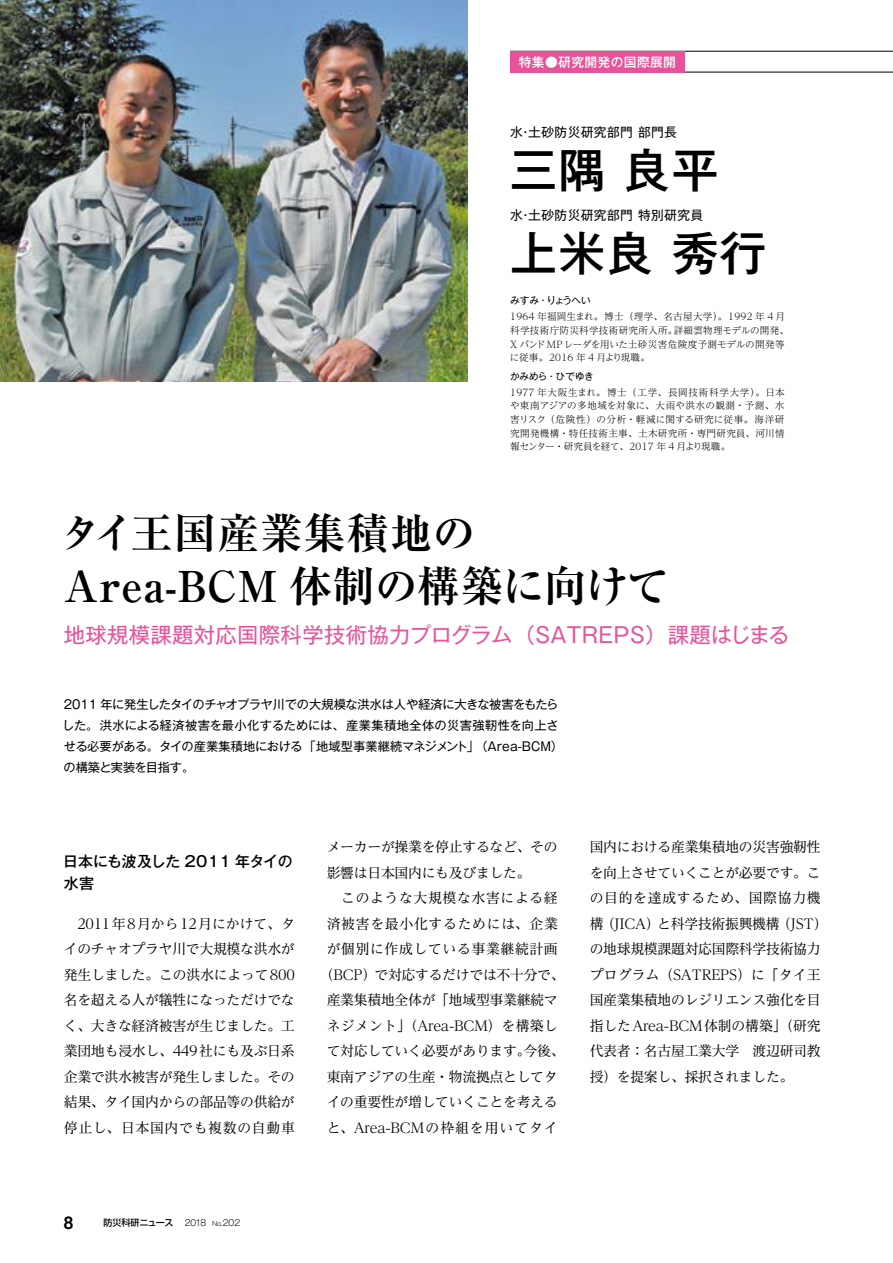
<style>
.page{position:relative;width:893px;height:1263px;background:#fff}
.page>*{position:absolute;margin:0;border:0;box-sizing:border-box;transform-origin:0 0}
.t1{font:500 46.8px "Gothic MB101 Pr 5";letter-spacing:.03em;color:#000}
.t2{font:700 42.45px/53.1px "Ryumin Pr 5";letter-spacing:.02em;color:#000}
.t3{font:21.3px "Gothic MB101 Pr 5";letter-spacing:.02em;color:#e85298}
.t4{font:16.95px "Midashi Go Pr 5 MB31";color:#000}
.t5{font:500 14.85px/21.3px "Gothic MB101 Pr 5";letter-spacing:-.015em;color:#000}
.t6{font:13.8px/25.5px "Reim Pro";letter-spacing:-.02em;color:#000}
.t7{font:13.8px "Reim Pro";letter-spacing:.05em;color:#000}
.t8{font:13.8px "Reim Pro";letter-spacing:.02em;color:#000}
.t9{font:13.8px "Reim Pro";letter-spacing:.07em;color:#000}
.t10{font:13.8px "Reim Pro";letter-spacing:.055em;color:#000}
.t11{font:12.75px "Gothic MB101 Pr 5";letter-spacing:.03em;color:#000}
.t12{font:500 12.75px "Gothic MB101 Pr 5";letter-spacing:.03em;color:#fff}
.t13{font:12.15px/21.3px "Gothic MB101 Pr 5";letter-spacing:-.005em;color:#000}
.t14{font:300 9.6px/13.5px "Reim Pro";letter-spacing:.03em;color:#000}
.t15{font:9.6px "Gothic MB101 Pr 5";letter-spacing:-.025em;color:#000}
.t16{font:9.6px "Gothic MB101 Pr 5";color:#000}
.t17{font:500 9px "Shin Go Pr 5";letter-spacing:-.01em;color:#000}
.s1{font-weight:300;font-size:8.55px}
.s2{font-family:"Gothic MB101 Pr 5";font-weight:300;font-size:8.55px}
.s3{font-family:"Gothic MB101 Pr 5";font-weight:300;font-size:6.45px}
</style>
<div class="page">
<svg style="left:685px;top:51px;width:208px;height:21px"></svg>
<img style="left:0;top:0;width:468px;height:382px">
<div style="left:510px;top:51px;width:175px;height:21px;background:#e85298"></div>
<p class="t12" style="left:519px;top:51px;width:159px">特集●研究開発の国際展開</p>
<p class="t11" style="left:510px;top:121px;width:168px">水・土砂防災研究部門 部門長</p>
<h1 class="t1" style="left:510px;top:131px;width:210px">三隅 良平</h1>
<p class="t11" style="left:510px;top:204px;width:194px">水・土砂防災研究部門 特別研究員</p>
<h1 class="t1" style="left:510px;top:214px;width:258px">上米良 秀行</h1>
<p class="t15" style="left:510px;top:293px;width:82px">みすみ・りょうへい</p>
<p class="t14" style="left:510px;top:310px;width:281px">1964 年福岡生まれ。博士（理学、名古屋大学）。1992 年 4 月科学技術庁防災科学技術研究所入所。詳細雲物理モデルの開発、<br>X バンドMPレーダを用いた土砂災害危険度予測モデルの開発等に従事。2016 年 4 月より現職。</p>
<p class="t16" style="left:510px;top:368px;width:85px">かみめら・ひでゆき</p>
<p class="t14" style="left:510px;top:385px;width:276px;text-align:justify">1977 年大阪生まれ。博士（工学、長岡技術科学大学）。日本や東南アジアの多地域を対象に、大雨や洪水の観測・予測、水害リスク（危険性）の分析・軽減に関する研究に従事。海洋研究開発機構・特任技術主事、土木研究所・専門研究員、河川情報センター・研究員を経て、2017 年 4 月より現職。</p>
<h2 class="t2" style="left:59px;top:503px;width:612px">タイ王国産業集積地の<br>Area-BCM 体制の構築に向けて</h2>
<h3 class="t3" style="left:64px;top:617px;width:727px">地球規模課題対応国際科学技術協力プログラム（SATREPS）課題はじまる</h3>
<p class="t13" style="left:62px;top:692px;width:502px">2011 年に発生したタイのチャオプラヤ川での大規模な洪水は人や経済に大きな被害をもたらした。洪水による経済被害を最小化するためには、産業集積地全体の災害強靭性を向上させる必要がある。タイの産業集積地における「地域型事業継続マネジメント」（Area-BCM）の構築と実装を目指す。</p>
<p class="t5" style="left:63px;top:850px;width:231px">日本にも波及した 2011 年タイの水害</p>
<p class="t6" style="left:64px;top:910px;width:233px;text-align:justify">　2011年8月から12月にかけて、タイのチャオプラヤ川で大規模な洪水が発生しました。この洪水によって800名を超える人が犠牲になっただけでなく、大きな経済被害が生じました。工業団地も浸水し、449社にも及ぶ日系企業で洪水被害が発生しました。その結果、タイ国内からの部品等の供給が停止し、日本国内でも複数の自動車</p>
<p class="t6" style="left:327px;top:834px;width:232px">メーカーが操業を停止するなど、その</p>
<p class="t6" style="left:327px;top:859px;width:205px">影響は日本国内にも及びました。</p>
<p class="t7" style="left:327px;top:886px;width:233px">　このような大規模な水害による経</p>
<p class="t10" style="left:327px;top:912px;width:233px">済被害を最小化するためには、企業</p>
<p class="t7" style="left:327px;top:937px;width:233px">が個別に作成している事業継続計画</p>
<p class="t6" style="left:320px;top:961px;width:246px">（BCP）で対応するだけでは不十分で、</p>
<p class="t6" style="left:327px;top:987px;width:232px">産業集積地全体が「地域型事業継続マ</p>
<p class="t8" style="left:327px;top:1014px;width:233px">ネジメント」（Area-BCM）を構築し</p>
<p class="t6" style="left:327px;top:1038px;width:239px">て対応していく必要があります。今後、</p>
<p class="t6" style="left:327px;top:1063px;width:232px">東南アジアの生産・物流拠点としてタ</p>
<p class="t6" style="left:327px;top:1089px;width:232px">イの重要性が増していくことを考える</p>
<p class="t9" style="left:327px;top:1116px;width:233px">と、Area-BCMの枠組を用いてタイ</p>
<p class="t6" style="left:590px;top:834px;width:239px">国内における産業集積地の災害強靭性を向上させていくことが必要です。この目的を達成するため、国際協力機構（JICA）と科学技術振興機構（JST）の地球規模課題対応国際科学技術協力プログラム（SATREPS）に「タイ王国産業集積地のレジリエンス強化を目指したArea-BCM体制の構築」（研究代表者：名古屋工業大学　渡辺研司教授）を提案し、採択されました。</p>
<p class="t4" style="left:64px;top:1209px;width:11px">8</p>
<p class="t17" style="left:103px;top:1215px;width:138px">防災科研ニュース <span class="s1">　</span><span class="s2">2018</span> <span class="s3">No</span><span class="s2">.202</span></p>
</div>
